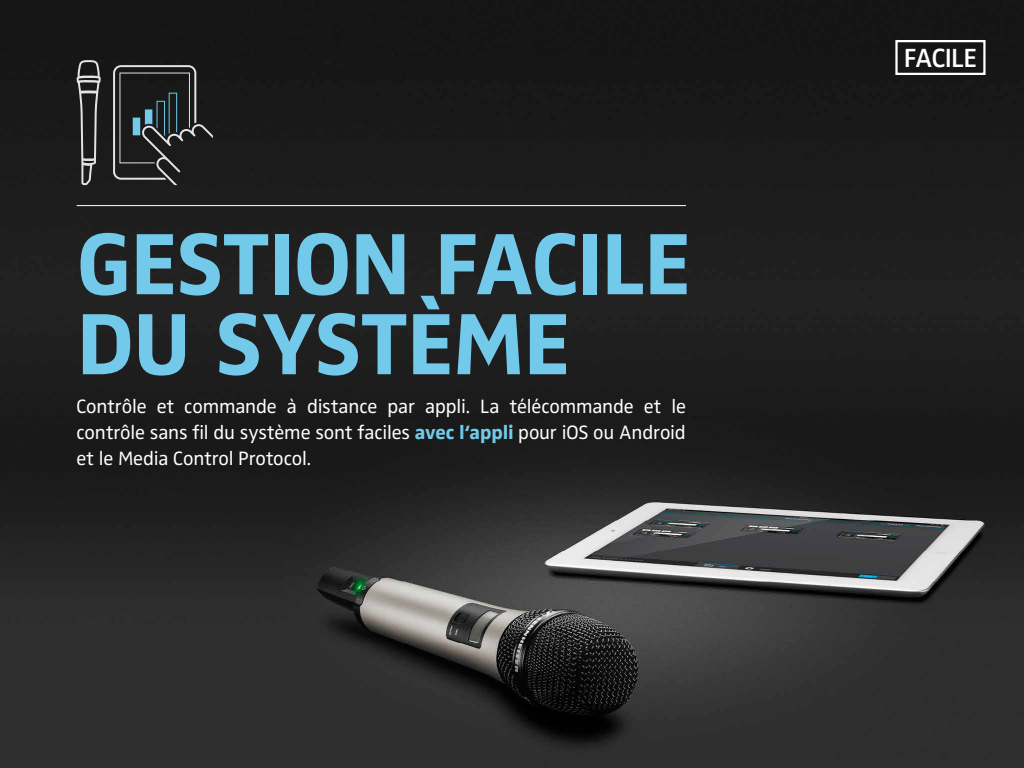
<style>
.page{position:relative;width:1024px;height:768px;background:#fff}
.page>*{position:absolute;margin:0;border:0;box-sizing:border-box;transform-origin:0 0}
.t1{font:700 90px/80px "Sennheiser";letter-spacing:-.01em;color:#72c9ea}
.t2{font:600 27.2px "Sennheiser";letter-spacing:-.025em;color:#fff}
.t3{font:20px/26px "Sennheiser";letter-spacing:-.01em;color:#fff;text-align:justify}
.s1{font-weight:700;color:#72c9ea}
</style>
<div class="page">
<img style="left:0;top:0;width:1024px;height:768px">
<svg style="left:77px;top:60px;width:24px;height:125px;background:#484949"></svg>
<svg style="left:113px;top:65px;width:100px;height:120px;background:#313435"></svg>
<hr style="left:77px;top:205px;width:609px;height:1px;background:#fff">
<div style="left:895px;top:40px;width:91px;height:35px;border:2px solid #fff"></div>
<h1 class="t1" style="left:77px;top:224px;width:616px">GESTION FACILE<br>DU SYSTÈME</h1>
<p class="t3" style="left:77px;top:393px;width:611px">Contrôle et commande à distance par appli. La télécommande et le contrôle sans fil du système sont faciles <span class="s1">avec l‘appli</span> pour iOS ou Android et le Media Control Protocol.</p>
<h2 class="t2" style="left:904px;top:42px;width:75px">FACILE</h2>
</div>
